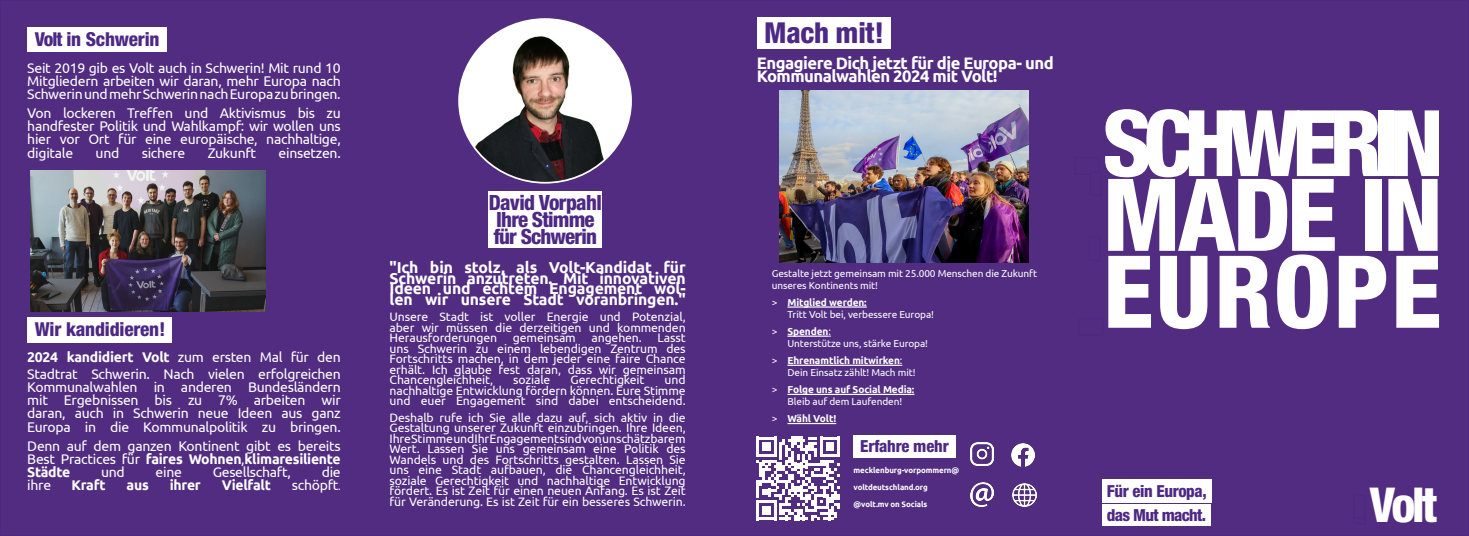
<style>
.page{position:relative;width:1469px;height:536px;background:#fff}
.page>*{position:absolute;margin:0;border:0;box-sizing:border-box;transform-origin:0 0}
.t1{font:800 condensed 100.62px "Helvetica Neue LT Pro";letter-spacing:.015em;color:#fff}
.t2{font:800 condensed 91.88px "Helvetica Neue LT Pro";letter-spacing:-.095em;color:#fff}
.t3{font:800 condensed 48.12px "Helvetica Neue LT Pro";color:#fff}
.HEADLINE_L_ALT{font:800 condensed 28.88px "Helvetica Neue LT Pro";letter-spacing:-.01em;color:#4d2884}
.HEADLINE_L_ALT-2{font:800 condensed 21px/17.1px "Helvetica Neue LT Pro";letter-spacing:-.04em;color:#4d2884}
.HEADLINE_L_ALT-3{font:800 condensed 19.25px "Helvetica Neue LT Pro";letter-spacing:-.01em;color:#4d2884}
.t4{font:700 16.62px/13.1px "Ubuntu";letter-spacing:-.03em;color:#fff}
.HEADLINE_L_ALT-4{font:800 condensed 16.62px "Helvetica Neue LT Pro";letter-spacing:-.02em;color:#4d2884}
.HEADLINE_L_ALT-5{font:800 condensed 16.62px "Helvetica Neue LT Pro";letter-spacing:-.04em;color:#4d2884}
.t5{font:700 15.75px "Ubuntu";letter-spacing:-.01em;color:#fff}
.t6{font:14px/13.1px "Ubuntu";letter-spacing:-.02em;color:#fff;text-align:justify}
.t7{font:700 14px "Ubuntu";letter-spacing:-.02em;color:#fff}
.t8{font:12.25px/10.5px "Ubuntu";letter-spacing:-.01em;color:#fff;text-align:justify}
.t9{font:10.06px/12.1px "Ubuntu";letter-spacing:-.01em;color:#fff}
.t10{font:700 10.06px/12.1px "Ubuntu";letter-spacing:-.01em;color:#fff;text-align:center}
.t11{font:700 7.88px "Ubuntu";letter-spacing:-.01em;color:#fff}
.s1{font-weight:700}
.s2{font-size:10.06px}
.s3{font-weight:400}
</style>
<div class="page">
<div style="left:0;top:0;width:1468px;height:535px;background:#512c81"></div>
<div style="left:1101px;top:504px;width:109px;height:21px;background:#fff"></div>
<div style="left:1101px;top:479px;width:110px;height:23px;background:#fff"></div>
<svg style="left:756px;top:436px;width:83px;height:84px"></svg>
<div style="left:756px;top:17px;width:134px;height:32px;background:#fff"></div>
<div style="left:27px;top:317px;width:145px;height:26px;background:#fff"></div>
<div style="left:852px;top:435px;width:103px;height:22px;background:#fff"></div>
<div style="left:27px;top:27px;width:139px;height:25px;background:#fff"></div>
<img style="left:779px;top:91px;width:249px;height:171px">
<hr style="left:787px;top:306px;width:79px;height:2px;background:#fff">
<hr style="left:787px;top:335px;width:41px;height:2px;background:#fff">
<hr style="left:787px;top:365px;width:113px;height:1px;background:#fff">
<hr style="left:787px;top:394px;width:127px;height:1px;background:#fff">
<hr style="left:787px;top:423px;width:49px;height:1px;background:#fff">
<img style="left:459px;top:19px;width:172px;height:164px">
<div style="left:489px;top:191px;width:113px;height:56px;background:#fff"></div>
<img style="left:1011px;top:443px;width:23px;height:23px">
<img style="left:970px;top:482px;width:23px;height:24px">
<img style="left:1012px;top:483px;width:24px;height:24px">
<img style="left:970px;top:442px;width:23px;height:23px">
<img style="left:30px;top:170px;width:235px;height:142px">
<p class="HEADLINE_L_ALT-3" style="left:35px;top:27px;width:126px">Volt in Schwerin</p>
<p class="t6" style="left:27px;top:61px;width:315px">Seit 2019 gib es Volt auch in Schwerin! Mit rund 10<br>Mitgliedern arbeiten wir daran, mehr Europa nach Schwerin und mehr Schwerin nach Europa zu bringen.</p>
<p class="t6" style="left:27px;top:106px;width:315px">Von lockeren Treffen und Aktivismus bis zu handfester Politik und Wahlkampf: wir wollen uns hier vor Ort für eine europäische, nachhaltige, digitale</p>
<p class="t6" style="left:96px;top:146px;width:25px">und</p>
<p class="t6" style="left:142px;top:146px;width:45px">sichere</p>
<p class="t6" style="left:208px;top:146px;width:50px">Zukunft</p>
<p class="t6" style="left:278px;top:146px;width:64px">einsetzen.</p>
<p class="HEADLINE_L_ALT-3" style="left:35px;top:317px;width:132px">Wir kandidieren!</p>
<p class="t6" style="left:27px;top:347px;width:315px;line-height:17.5px"><span class="s1">2024 kandidiert Volt</span> zum ersten Mal für den<br>Stadtrat Schwerin. Nach vielen erfolgreichen</p>
<p class="t6" style="left:27px;top:380px;width:315px">Kommunalwahlen in anderen Bundesländern mit Ergebnissen bis zu 7% arbeiten wir daran, auch in Schwerin neue Ideen aus ganz Europa in die Kommunalpolitik zu bringen.</p>
<p class="t6" style="left:27px;top:439px;width:315px">Denn auf dem ganzen Kontinent gibt es bereits Best Practices für <span class="s1">faires Wohnen</span>,<span class="s1">klimaresiliente Städte</span></p>
<p class="t6" style="left:101px;top:465px;width:25px">und</p>
<p class="t6" style="left:155px;top:465px;width:28px">eine</p>
<p class="t6" style="left:213px;top:465px;width:80px">Gesellschaft,</p>
<p class="t6" style="left:322px;top:465px;width:21px">die</p>
<p class="t6" style="left:27px;top:478px;width:25px">ihre</p>
<p class="t7" style="left:71px;top:477px;width:36px">Kraft</p>
<p class="t7" style="left:127px;top:477px;width:24px">aus</p>
<p class="t7" style="left:170px;top:477px;width:33px">ihrer</p>
<p class="t7" style="left:222px;top:477px;width:50px">Vielfalt</p>
<p class="t6" style="left:292px;top:478px;width:50px">schöpft<span class="s2">.</span></p>
<p class="HEADLINE_L_ALT-2" style="left:489px;top:193px;width:115px">David Vorpahl<br>Ihre Stimme für Schwerin</p>
<p class="t5" style="left:389px;top:258px;width:298px">"Ich bin stolz, als Volt-Kandidat für</p>
<p class="t5" style="left:389px;top:268px;width:297px">Schwerin anzutreten. Mit innovativen</p>
<p class="t5" style="left:389px;top:279px;width:297px">Ideen und echtem Engagement wol-</p>
<p class="t5" style="left:389px;top:289px;width:297px">len wir unsere Stadt voranbringen."</p>
<p class="t8" style="left:389px;top:311px;width:297px">Unsere Stadt ist voller Energie und Potenzial, aber wir müssen die derzeitigen und kommenden Herausforderungen</p>
<p class="t8" style="left:513px;top:332px;width:64px">gemeinsam</p>
<p class="t8" style="left:591px;top:332px;width:52px">angehen.</p>
<p class="t8" style="left:389px;top:332px;width:297px;text-indent:268px">Lasst uns Schwerin zu einem lebendigen Zentrum des Fortschritts machen, in dem jeder eine faire Chance erhält. Ich glaube fest daran, dass wir gemeinsam Chancengleichheit,</p>
<p class="t8" style="left:389px;top:374px;width:297px;text-indent:275px">und nachhaltige Entwicklung fördern können. Eure Stimme und euer Engagement sind dabei entscheidend.</p>
<p class="t8" style="left:389px;top:412px;width:298px">Deshalb rufe ich Sie alle dazu auf, sich aktiv in die Gestaltung unserer Zukunft einzubringen. Ihre Ideen, Ihre Stimme und Ihr Engagement sind von unschätzbarem Wert. Lassen Sie uns gemeinsam eine Politik des Wandels und des Fortschritts gestalten. Lassen Sie uns eine Stadt aufbauen, die Chancengleichheit, soziale Gerechtigkeit und nachhaltige Entwicklung fördert. Es ist Zeit für einen neuen Anfang. Es ist Zeit für Veränderung. Es ist Zeit für ein besseres Schwerin.</p>
<p class="t8" style="left:513px;top:374px;width:39px">soziale</p>
<p class="t8" style="left:570px;top:374px;width:75px">Gerechtigkeit</p>
<p class="HEADLINE_L_ALT" style="left:764px;top:15px;width:121px">Mach mit!</p>
<p class="t4" style="left:756px;top:56px;width:298px">Engagiere Dich jetzt für die Europa- und<br>Kommunalwahlen 2024 mit Volt!</p>
<p class="t9" style="left:771px;top:267px;width:267px">Gestalte jetzt gemeinsam mit 25.000 Menschen die Zukunft unseres Kontinents mit!</p>
<p class="t9" style="left:787px;top:296px;width:148px;text-indent:-16px">&gt; <span class="s1">Mitglied werden:<br></span>Tritt Volt bei, verbessere Europa!</p>
<p class="t9" style="left:787px;top:325px;width:142px;text-indent:-16px">&gt; <span class="s1">Spenden</span>:<br>Unterstütze uns, stärke Europa!</p>
<p class="t9" style="left:787px;top:354px;width:129px;text-indent:-16px">&gt; <span class="s1">Ehrenamtlich mitwirken</span>:<br>Dein Einsatz zählt! Mach mit!</p>
<p class="t10" style="left:771px;top:383px;width:144px"><span class="s3">&gt;</span> Folge uns auf Social Media:<br><span class="s3">Bleib auf dem Laufenden!</span></p>
<p class="t10" style="left:771px;top:412px;width:66px"><span class="s3">&gt;</span> Wähl Volt!</p>
<p class="HEADLINE_L_ALT-4" style="left:860px;top:435px;width:90px">Erfahre mehr</p>
<p class="t11" style="left:853px;top:465px;width:107px">mecklenburg-vorpommern@</p>
<p class="t11" style="left:853px;top:482px;width:76px">voltdeutschland.org</p>
<p class="t11" style="left:853px;top:499px;width:75px">@volt.mv on Socials</p>
<p class="t2" style="left:1102px;top:86px;width:343px">SCHWERIN</p>
<p class="t1" style="left:1102px;top:153px;width:342px">MADE IN</p>
<p class="t1" style="left:1103px;top:229px;width:340px">EUROPE</p>
<p class="HEADLINE_L_ALT-4" style="left:1106px;top:481px;width:102px">Für ein Europa,</p>
<p class="HEADLINE_L_ALT-5" style="left:1106px;top:504px;width:101px">das Mut macht.</p>
<p class="t3" style="left:1369px;top:474px;width:69px">Volt</p>
</div>
